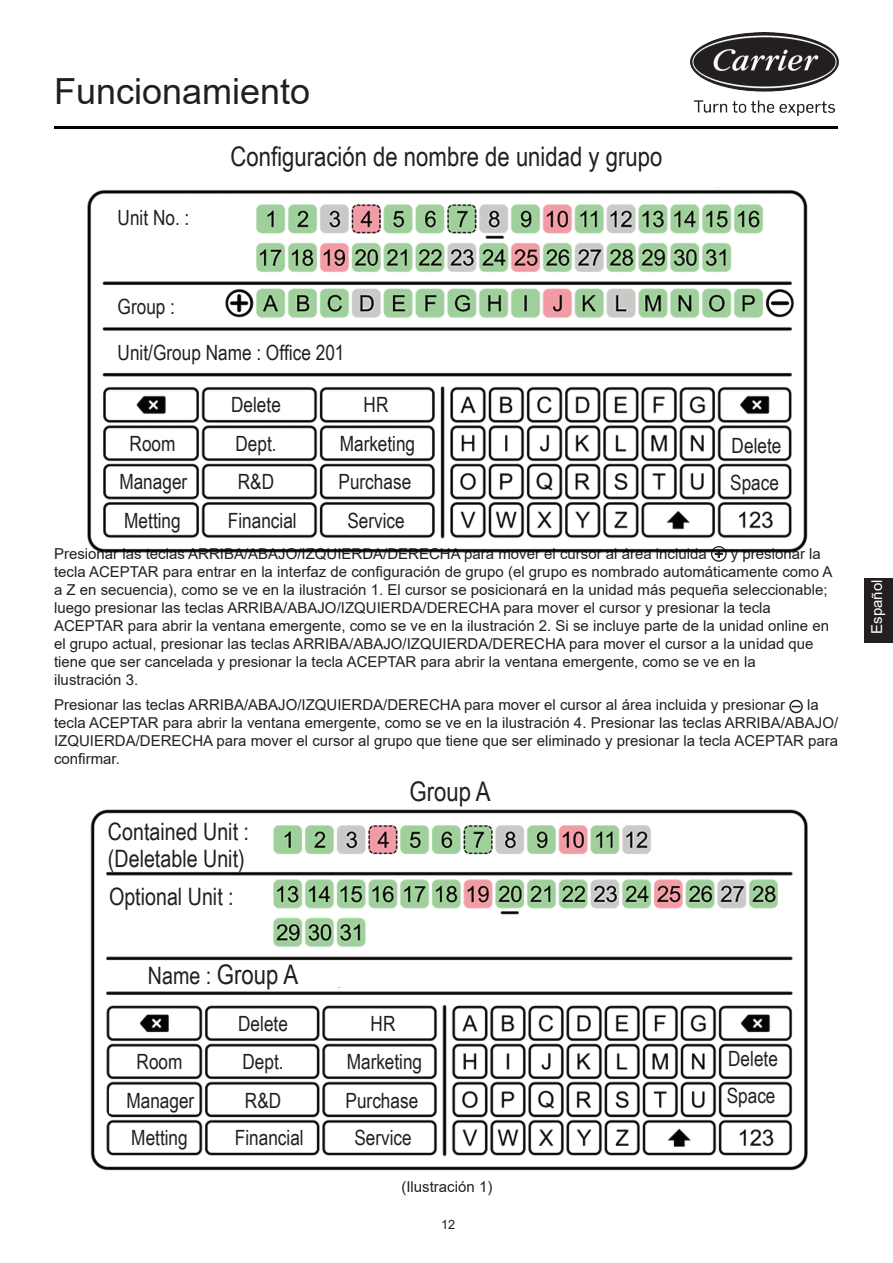
<style>
.page{position:relative;width:893px;height:1263px;background:#fff}
.page>*{position:absolute;margin:0;border:0;box-sizing:border-box;transform-origin:0 0}
.t1{font:36px "Arial";color:#231f20}
.t2{font:27px "Arial Narrow";color:#231f20}
.t3{font:24px "Arial Narrow";color:#231f20}
.t4{font:21px "Arial Narrow";color:#231f20}
.t5{font:15px/18px "Arial";color:#231f20}
.t6{font:15px "Arial";color:#fff}
.t7{font:12.75px "Arial";color:#231f20}
.s1{font-size:24px}
</style>
<div class="page">
<img style="left:690px;top:32px;width:149px;height:84px">
<hr style="left:54px;top:127px;width:783px;height:2px;background:#000">
<div style="left:864px;top:578px;width:29px;height:65px;background:#231f20"></div>
<div style="left:711px;top:546px;width:16px;height:16px;border:1px solid #231f20;border-radius:50%"></div>
<div style="left:789px;top:700px;width:14px;height:13px;border:2px solid #231f20;border-radius:50%"></div>
<img style="left:87px;top:187px;width:721px;height:370px">
<img style="left:90px;top:809px;width:718px;height:362px">
<p class="t1" style="left:54px;top:66px;width:258px">Funcionamiento</p>
<p class="t4" style="left:118px;top:202px;width:73px">Unit No. :</p>
<p class="t2" style="left:230px;top:137px;width:434px">Configuración de nombre de unidad y grupo</p>
<p class="t4" style="left:118px;top:291px;width:59px">Group :</p>
<p class="t4" style="left:118px;top:337px;width:228px">Unit/Group Name : Office 201</p>
<p class="t4" style="left:231px;top:389px;width:51px">Delete</p>
<p class="t4" style="left:364px;top:389px;width:26px">HR</p>
<p class="t4" style="left:130px;top:428px;width:47px">Room</p>
<p class="t4" style="left:235px;top:428px;width:43px">Dept.</p>
<p class="t4" style="left:340px;top:428px;width:77px">Marketing</p>
<p class="t4" style="left:119px;top:466px;width:69px">Manager</p>
<p class="t4" style="left:238px;top:466px;width:38px">R&amp;D</p>
<p class="t4" style="left:338px;top:466px;width:74px">Purchase</p>
<p class="t4" style="left:124px;top:505px;width:58px">Metting</p>
<p class="t4" style="left:228px;top:505px;width:70px">Financial</p>
<p class="t4" style="left:347px;top:505px;width:59px">Service</p>
<p class="t4" style="left:732px;top:430px;width:51px">Delete</p>
<p class="t4" style="left:730px;top:467px;width:50px">Space</p>
<p class="t5" style="left:54px;top:544px;width:654px">Presionar las teclas ARRIBA/ABAJO/IZQUIERDA/DERECHA para mover el cursor al área incluida</p>
<p class="t5" style="left:54px;top:544px;width:780px;text-indent:677px">y presionar la tecla ACEPTAR para entrar en la interfaz de configuración de grupo (el grupo es nombrado automáticamente como A a Z en secuencia), como se ve en la ilustración 1. El cursor se posicionará en la unidad más pequeña seleccionable; luego presionar las teclas ARRIBA/ABAJO/IZQUIERDA/DERECHA para mover el cursor y presionar la tecla ACEPTAR para abrir la ventana emergente, como se ve en la ilustración 2. Si se incluye parte de la unidad online en el grupo actual, presionar las teclas ARRIBA/ABAJO/IZQUIERDA/DERECHA para mover el cursor a la unidad que tiene que ser cancelada y presionar la tecla ACEPTAR para abrir la ventana emergente, como se ve en la<br>ilustración 3.</p>
<p class="t5" style="left:54px;top:696px;width:733px">Presionar las teclas ARRIBA/ABAJO/IZQUIERDA/DERECHA para mover el cursor al área incluida y presionar</p>
<p class="t5" style="left:54px;top:696px;width:786px;text-indent:753px">la tecla ACEPTAR para abrir la ventana emergente, como se ve en la ilustración 4. Presionar las teclas ARRIBA/ABAJO/ IZQUIERDA/DERECHA para mover el cursor al grupo que tiene que ser eliminado y presionar la tecla ACEPTAR para confirmar.</p>
<p class="t3" style="left:108px;top:814px;width:143px">Contained Unit :</p>
<p class="t3" style="left:108px;top:841px;width:138px">(Deletable Unit)</p>
<p class="t3" style="left:109px;top:879px;width:126px">Optional Unit :</p>
<p class="t2" style="left:409px;top:771px;width:83px">Group A</p>
<p class="t2" style="left:148px;top:954px;width:152px"><span class="s1">Name :</span> Group A</p>
<p class="t4" style="left:238px;top:1008px;width:51px">Delete</p>
<p class="t4" style="left:371px;top:1008px;width:26px">HR</p>
<p class="t4" style="left:137px;top:1046px;width:47px">Room</p>
<p class="t4" style="left:242px;top:1046px;width:43px">Dept.</p>
<p class="t4" style="left:347px;top:1046px;width:77px">Marketing</p>
<p class="t4" style="left:126px;top:1085px;width:69px">Manager</p>
<p class="t4" style="left:245px;top:1085px;width:38px">R&amp;D</p>
<p class="t4" style="left:346px;top:1085px;width:74px">Purchase</p>
<p class="t4" style="left:131px;top:1122px;width:58px">Metting</p>
<p class="t4" style="left:235px;top:1122px;width:70px">Financial</p>
<p class="t4" style="left:354px;top:1122px;width:59px">Service</p>
<p class="t5" style="left:401px;top:1177px;width:92px">(Ilustración 1)</p>
<p class="t7" style="left:441px;top:1216px;width:16px">12</p>
<p class="t4" style="left:728px;top:1043px;width:51px">Delete</p>
<p class="t4" style="left:727px;top:1080px;width:50px">Space</p>
<p class="t6" style="left:866px;top:634px;width:56px;rotate:-90deg">Español</p>
</div>
